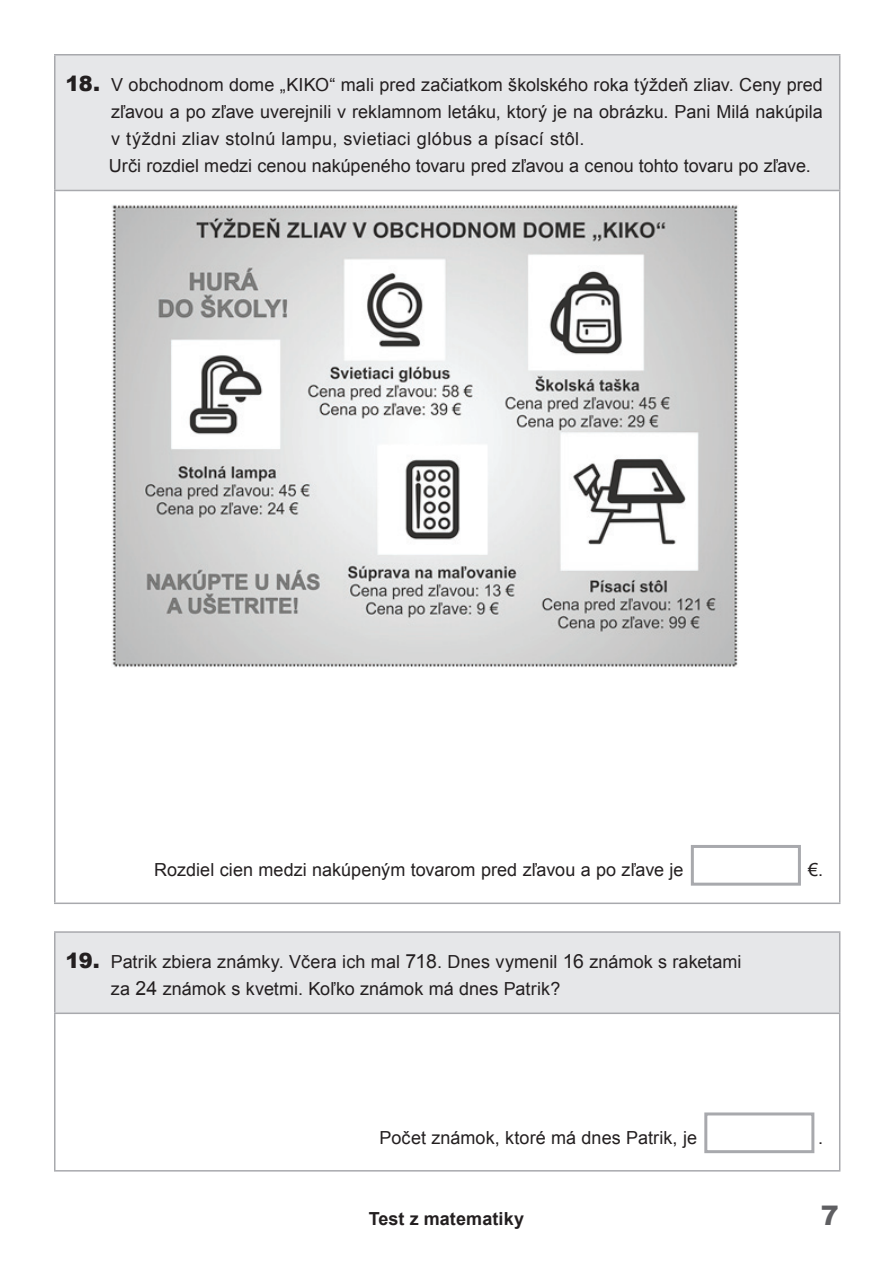
<style>
.page{position:relative;width:893px;height:1263px;background:#fff}
.page>*{position:absolute;margin:0;border:0;box-sizing:border-box;transform-origin:0 0}
.t1{font:900 27px "Arial";color:#5f5f62}
.t2{font:18px/27.2px "Arial";letter-spacing:.005em;color:#231f20}
.t3{font:700 18px "Arial";letter-spacing:.005em;color:#231f20}
.s1{font-weight:900;font-size:21px}
.s2{font-size:19.5px}
</style>
<div class="page">
<div style="left:55px;top:55px;width:785px;height:135px;background:#e6e7e9"></div>
<hr style="left:54px;top:191px;width:2px;height:711px;background:#a8a9ad">
<hr style="left:839px;top:191px;width:1px;height:711px;background:#a8a9ad">
<hr style="left:54px;top:902px;width:786px;height:2px;background:#a8a9ad">
<hr style="left:54px;top:54px;width:786px;height:2px;background:#a8a9ad">
<hr style="left:54px;top:56px;width:2px;height:134px;background:#a8a9ad">
<hr style="left:839px;top:56px;width:1px;height:134px;background:#a8a9ad">
<hr style="left:54px;top:190px;width:786px;height:1px;background:#a8a9ad">
<img style="left:112px;top:205px;width:626px;height:462px">
<svg style="left:690px;top:845px;width:111px;height:41px"></svg>
<div style="left:55px;top:932px;width:785px;height:81px;background:#e6e7e9"></div>
<hr style="left:54px;top:1014px;width:2px;height:156px;background:#a8a9ad">
<hr style="left:839px;top:1014px;width:1px;height:156px;background:#a8a9ad">
<hr style="left:54px;top:1170px;width:786px;height:1px;background:#a8a9ad">
<hr style="left:54px;top:931px;width:786px;height:2px;background:#a8a9ad">
<hr style="left:54px;top:933px;width:2px;height:79px;background:#a8a9ad">
<hr style="left:839px;top:933px;width:1px;height:79px;background:#a8a9ad">
<hr style="left:54px;top:1012px;width:786px;height:2px;background:#a8a9ad">
<svg style="left:704px;top:1112px;width:111px;height:42px"></svg>
<p class="t2" style="left:109px;top:71px;width:715px;text-indent:-44px"><span class="s1">18.</span> V obchodnom dome „KIKO“ mali pred začiatkom školského roka týždeň zliav. Ceny pred zľavou a po zľave uverejnili v reklamnom letáku, ktorý je na obrázku. Pani Milá nakúpila v týždni zliav stolnú lampu, svietiaci glóbus a písací stôl.<br>Urči rozdiel medzi cenou nakúpeného tovaru pred zľavou a cenou tohto tovaru po zľave.</p>
<p class="t2" style="left:154px;top:856px;width:531px">Rozdiel cien medzi nakúpeným tovarom pred zľavou a po zľave je</p>
<p class="t2" style="left:808px;top:856px;width:16px">€.</p>
<p class="t2" style="left:111px;top:948px;width:632px;text-indent:-45px"><span class="s1">19.</span> Patrik zbiera známky. Včera ich mal <span class="s2">718</span>. Dnes vymenil <span class="s2">16</span> známok s raketami za <span class="s2">24</span> známok s kvetmi. Koľko známok má dnes Patrik?</p>
<p class="t2" style="left:379px;top:1124px;width:319px">Počet známok, ktoré má dnes Patrik, je</p>
<p class="t2" style="left:818px;top:1124px;width:7px">.</p>
<p class="t3" style="left:369px;top:1206px;width:157px">Test z matematiky</p>
<h1 class="t1" style="left:821px;top:1195px;width:20px">7</h1>
</div>
